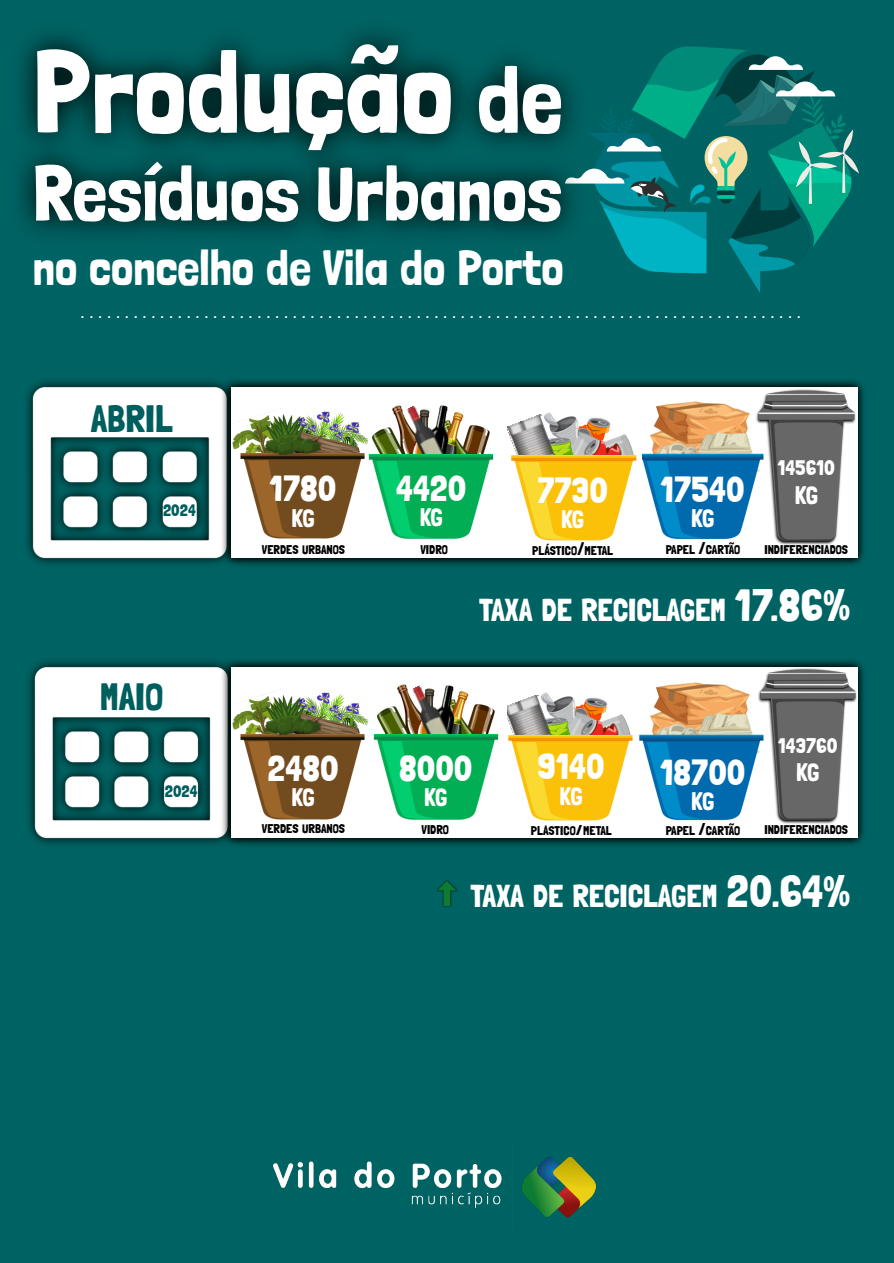
<style>
.page{position:relative;width:894px;height:1263px;background:#fff}
.page>*{position:absolute;margin:0;border:0;box-sizing:border-box;transform-origin:0 0}
.t1{font:117px "Londrina Solid";color:#fff}
.t2{font:78px "Londrina Solid";color:#fff}
.t3{font:49.5px "Londrina Solid";color:#fff}
.t4{font:37.95px "Londrina Solid";color:#005e5e}
.t5{font:36px "Londrina Solid";color:#fff}
.t6{font:31.65px "Londrina Solid";color:#fff}
.t7{font:25.35px "Londrina Solid";letter-spacing:-.03em;color:#fff}
.t8{font:300 25.35px "Londrina Solid";letter-spacing:-.03em;color:#fff}
.t9{font:21px "Londrina Solid";color:#fff}
.t10{font:16.5px "Londrina Solid";color:#005e5e}
.t11{font:15px "Londrina Solid";color:#fff}
.t12{font:12.6px "Londrina Solid";color:#010000}
.t13{font:300 12.6px "Londrina Solid";color:#010000}
.s1{font-size:94.5px}
.s2{font-size:18px}
.s3{font-size:45px}
</style>
<div class="page">
<div style="left:0;top:0;width:893px;height:1263px;background:#006363"></div>
<img style="left:273px;top:1156px;width:322px;height:62px">
<svg style="left:590px;top:46px;width:268px;height:247px"></svg>
<img style="left:20px;top:32px;width:570px;height:203px">
<img style="left:27px;top:381px;width:194px;height:183px">
<img style="left:29px;top:661px;width:192px;height:183px">
<img style="left:221px;top:660px;width:643px;height:185px">
<div style="left:231px;top:667px;width:625px;height:171px;background:#fff"></div>
<img style="left:221px;top:380px;width:643px;height:185px">
<div style="left:231px;top:387px;width:625px;height:171px;background:#fff"></div>
<img style="left:442px;top:880px;width:16px;height:27px">
<svg style="left:437px;top:881px;width:19px;height:24px"></svg>
<img style="left:642px;top:401px;width:113px;height:139px">
<div style="left:683px;top:467px;width:45px;height:44px;background:#016aae"></div>
<img style="left:755px;top:389px;width:100px;height:156px">
<img style="left:232px;top:408px;width:49px;height:45px">
<img style="left:283px;top:411px;width:85px;height:42px">
<img style="left:240px;top:453px;width:125px;height:86px">
<img style="left:266px;top:415px;width:38px;height:15px">
<img style="left:262px;top:430px;width:60px;height:30px">
<img style="left:542px;top:692px;width:89px;height:43px">
<img style="left:507px;top:695px;width:49px;height:40px">
<img style="left:508px;top:735px;width:125px;height:86px">
<div style="left:553px;top:751px;width:42px;height:40px;background:#fbc108"></div>
<img style="left:546px;top:412px;width:88px;height:43px">
<img style="left:507px;top:414px;width:53px;height:41px">
<img style="left:511px;top:455px;width:126px;height:86px">
<div style="left:556px;top:471px;width:42px;height:40px;background:#fbc108"></div>
<img style="left:374px;top:687px;width:125px;height:48px">
<img style="left:398px;top:684px;width:72px;height:51px">
<img style="left:372px;top:408px;width:118px;height:46px">
<img style="left:393px;top:405px;width:72px;height:49px">
<img style="left:373px;top:735px;width:126px;height:85px">
<div style="left:423px;top:748px;width:39px;height:41px;background:#01ae54"></div>
<img style="left:368px;top:454px;width:126px;height:85px">
<div style="left:417px;top:468px;width:40px;height:40px;background:#01ae54"></div>
<img style="left:639px;top:682px;width:117px;height:139px">
<div style="left:683px;top:749px;width:45px;height:43px;background:#016aae"></div>
<img style="left:756px;top:668px;width:100px;height:156px">
<img style="left:232px;top:689px;width:49px;height:45px">
<img style="left:304px;top:692px;width:65px;height:42px">
<img style="left:240px;top:734px;width:125px;height:86px">
<img style="left:266px;top:695px;width:38px;height:16px">
<img style="left:262px;top:711px;width:60px;height:30px">
<h1 class="t1" style="left:33px;top:22px;width:531px">Produção <span class="s1">de</span></h1>
<h2 class="t2" style="left:33px;top:147px;width:530px">Resíduos Urbanos</h2>
<h3 class="t3" style="left:33px;top:239px;width:532px">no concelho de Vila do Porto</h3>
<p class="t11" style="left:81px;top:304px;width:720px">. . . . . . . . . . . . . . . . . . . . . . . . . . . . . . . . . . . . . . . . . . . . . . . . . . . . . . . . . . . . . . . . . . . . . . . . . . . . . . . . . .</p>
<h3 class="t4" style="left:91px;top:397px;width:83px">ABRIL</h3>
<h3 class="t10" style="left:163px;top:501px;width:34px">2024</h3>
<h3 class="t4" style="left:100px;top:674px;width:65px">MAIO</h3>
<h3 class="t10" style="left:165px;top:781px;width:34px">2024</h3>
<h3 class="t9" style="left:777px;top:456px;width:59px">145610</h3>
<h3 class="t7" style="left:794px;top:480px;width:25px">KG</h3>
<h3 class="t9" style="left:777px;top:458px;width:59px">119260</h3>
<h3 class="t8" style="left:795px;top:490px;width:25px">KG</h3>
<h3 class="t5" style="left:528px;top:462px;width:73px">5400</h3>
<h3 class="t8" style="left:552px;top:508px;width:25px">KG</h3>
<h3 class="t5" style="left:664px;top:462px;width:73px">9480</h3>
<h3 class="t8" style="left:688px;top:508px;width:25px">KG</h3>
<p class="t13" style="left:661px;top:541px;width:76px">PAPEL <span class="s2">/</span>CARTÃO</p>
<h3 class="t5" style="left:396px;top:464px;width:36px">37</h3>
<h3 class="t8" style="left:421px;top:510px;width:25px">KG</h3>
<h3 class="t5" style="left:396px;top:467px;width:72px">4420</h3>
<h3 class="t7" style="left:419px;top:502px;width:25px">KG</h3>
<h3 class="t5" style="left:270px;top:467px;width:68px">1780</h3>
<h3 class="t7" style="left:291px;top:503px;width:25px">KG</h3>
<h3 class="t5" style="left:660px;top:468px;width:85px">17540</h3>
<h3 class="t7" style="left:691px;top:503px;width:25px">KG</h3>
<h3 class="t5" style="left:277px;top:468px;width:55px">420</h3>
<h3 class="t8" style="left:292px;top:514px;width:25px">KG</h3>
<h3 class="t5" style="left:537px;top:468px;width:72px">7730</h3>
<h3 class="t7" style="left:561px;top:504px;width:25px">KG</h3>
<p class="t13" style="left:418px;top:546px;width:29px">VIDRO</p>
<p class="t13" style="left:527px;top:541px;width:82px">PLÁSTICO<span class="s2">/</span>METAL</p>
<p class="t13" style="left:764px;top:545px;width:85px">INDIFERENCIADOS</p>
<p class="t12" style="left:262px;top:542px;width:85px">VERDES URBANOS</p>
<p class="t12" style="left:665px;top:542px;width:76px">PAPEL <span class="s2">/</span>CARTÃO</p>
<p class="t12" style="left:764px;top:542px;width:85px">INDIFERENCIADOS</p>
<p class="t12" style="left:532px;top:543px;width:82px">PLÁSTICO<span class="s2">/</span>METAL</p>
<p class="t12" style="left:420px;top:542px;width:29px">VIDRO</p>
<h3 class="t6" style="left:479px;top:591px;width:372px">TAXA DE RECICLAGEM <span class="s3">17.86%</span></h3>
<h3 class="t9" style="left:778px;top:733px;width:61px">143760</h3>
<h3 class="t9" style="left:777px;top:739px;width:59px">119260</h3>
<h3 class="t8" style="left:795px;top:770px;width:25px">KG</h3>
<h3 class="t5" style="left:664px;top:742px;width:73px">9480</h3>
<h3 class="t5" style="left:396px;top:744px;width:54px">372</h3>
<h3 class="t5" style="left:537px;top:745px;width:68px">9140</h3>
<h3 class="t7" style="left:559px;top:781px;width:25px">KG</h3>
<h3 class="t5" style="left:416px;top:746px;width:37px">36</h3>
<h3 class="t8" style="left:422px;top:792px;width:25px">KG</h3>
<h3 class="t5" style="left:267px;top:746px;width:72px">2480</h3>
<h3 class="t7" style="left:796px;top:757px;width:25px">KG</h3>
<h3 class="t7" style="left:291px;top:782px;width:25px">KG</h3>
<h3 class="t5" style="left:399px;top:747px;width:75px">8000</h3>
<h3 class="t7" style="left:424px;top:782px;width:25px">KG</h3>
<h3 class="t5" style="left:277px;top:748px;width:55px">420</h3>
<h3 class="t8" style="left:292px;top:794px;width:25px">KG</h3>
<h3 class="t5" style="left:660px;top:751px;width:86px">18700</h3>
<h3 class="t7" style="left:691px;top:786px;width:25px">KG</h3>
<p class="t13" style="left:661px;top:821px;width:76px">PAPEL <span class="s2">/</span>CARTÃO</p>
<p class="t13" style="left:418px;top:826px;width:29px">VIDRO</p>
<p class="t13" style="left:527px;top:821px;width:82px">PLÁSTICO<span class="s2">/</span>METAL</p>
<p class="t13" style="left:764px;top:825px;width:85px">INDIFERENCIADOS</p>
<p class="t12" style="left:665px;top:823px;width:76px">PAPEL <span class="s2">/</span>CARTÃO</p>
<p class="t12" style="left:530px;top:823px;width:82px">PLÁSTICO<span class="s2">/</span>METAL</p>
<p class="t12" style="left:262px;top:821px;width:85px">VERDES URBANOS</p>
<p class="t12" style="left:421px;top:822px;width:29px">VIDRO</p>
<p class="t12" style="left:764px;top:822px;width:85px">INDIFERENCIADOS</p>
<h3 class="t6" style="left:470px;top:877px;width:381px">TAXA DE RECICLAGEM <span class="s3">20.64%</span></h3>
</div>
